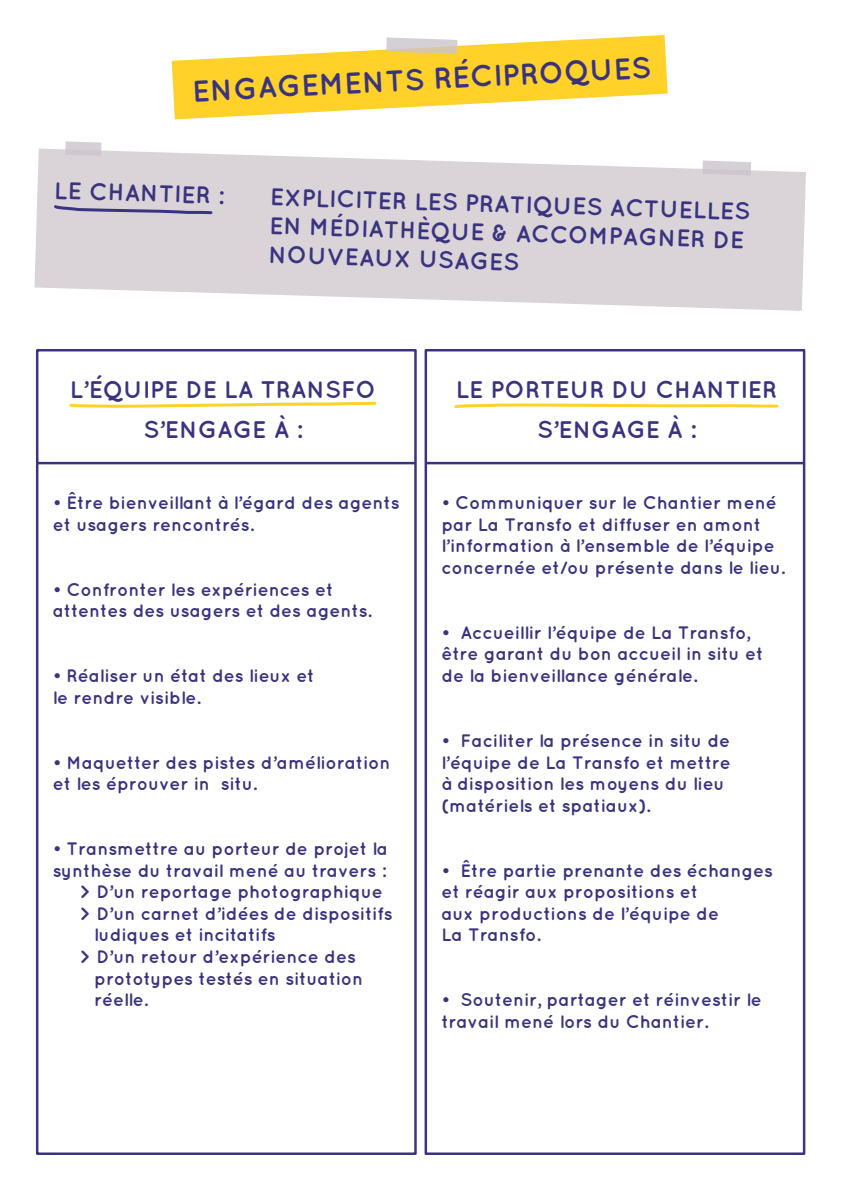
<style>
.page{position:relative;width:842px;height:1191px;background:#fff}
.page>*{position:absolute;margin:0;border:0;box-sizing:border-box;transform-origin:0 0}
.t1{font:700 30px "Quicksand";color:#3a3480}
.t2{font:700 24px/40px "Quicksand";color:#3a3480}
.t3{font:700 18px/21.6px "Quicksand";color:#3a3480}
</style>
<div class="page">
<svg style="left:34px;top:149px;width:772px;height:162px;background:#dfdade"></svg>
<svg style="left:172px;top:35px;width:496px;height:84px;fill:#ffd129"></svg>
<div style="left:36px;top:349px;width:381px;height:806px;border:2px solid #3a3480"></div>
<div style="left:425px;top:349px;width:380px;height:806px;border:2px solid #3a3480"></div>
<hr style="left:38px;top:462px;width:376px;height:2px;background:#3a3480">
<hr style="left:427px;top:462px;width:376px;height:2px;background:#3a3480">
<svg style="left:386px;top:37px;width:71px;height:17px"></svg>
<svg style="left:65px;top:141px;width:36px;height:15px"></svg>
<svg style="left:702px;top:160px;width:49px;height:15px"></svg>
<svg style="left:51px;top:202px;width:163px;height:14px;background:#b8b2c6"></svg>
<svg style="left:69px;top:401px;width:308px;height:7px"></svg>
<svg style="left:454px;top:403px;width:325px;height:6px"></svg>
<svg style="left:417px;top:192px;width:40px;height:19px"></svg>
<svg style="left:264px;top:216px;width:19px;height:18px"></svg>
<h1 class="t1" style="left:191px;top:73px;width:442px;rotate:-3deg">Engagements Réc ipr oques</h1>
<h2 class="t2" style="left:55px;top:169px;width:171px;rotate:2deg">LE CHANTIER :</h2>
<h2 class="t2" style="left:271px;top:176px;width:108px;rotate:2deg">Expl ic iter</h2>
<h2 class="t2" style="left:466px;top:182px;width:30px;rotate:2deg">prat</h2>
<h2 class="t2" style="left:526px;top:184px;width:101px;rotate:2deg">iques act</h2>
<h2 class="t2" style="left:660px;top:188px;width:36px;rotate:2deg">uelles</h2>
<h2 class="t2" style="left:270px;top:209px;width:477px;line-height:29.3px;text-indent:14px;rotate:2deg">n médiat hèque &amp; Acc ompagner de nouvea ux usa ges</h2>
<h2 class="t2" style="left:70px;top:369px;width:308px;text-align:center">L’équipe de la Transfo s’engage à :</h2>
<h2 class="t2" style="left:537px;top:369px;width:225px;text-indent:-81px">LE PORTEU R du Chantier s’engage à :</h2>
<p class="t3" style="left:53px;top:491px;width:348px">• Être bienveillant à l’égard des agents et usagers rencontrés.</p>
<p class="t3" style="left:53px;top:578px;width:320px">• Confronter les expériences et attentes des usagers et des agents.</p>
<p class="t3" style="left:53px;top:664px;width:263px">• Réaliser un état des lieux et le rendre visible.</p>
<p class="t3" style="left:53px;top:751px;width:339px">• Maquetter des pistes d’amélioration et les éprouver in situ.</p>
<p class="t3" style="left:53px;top:837px;width:337px">• Transmettre au porteur de projet la</p>
<p class="t3" style="left:53px;top:859px;width:335px">synthèse du travail mené au travers :</p>
<p class="t3" style="left:80px;top:880px;width:304px">&gt; D’un reportage photographique</p>
<p class="t3" style="left:80px;top:902px;width:314px">&gt; D’un carnet d’idées de dispositifs</p>
<p class="t3" style="left:94px;top:923px;width:183px">ludiques et incitatifs</p>
<p class="t3" style="left:80px;top:945px;width:278px">&gt; D’un retour d’expérience des</p>
<p class="t3" style="left:94px;top:967px;width:271px">prototypes testés en situation</p>
<p class="t3" style="left:94px;top:988px;width:55px">réelle.</p>
<p class="t3" style="left:441px;top:491px;width:345px">• Communiquer sur le Chantier mené par La Transfo et diffuser en amont l’information à l’ensemble de l’équipe concernée et/ou présente dans le lieu.</p>
<p class="t3" style="left:441px;top:621px;width:323px">• Accueillir l’équipe de La Transfo, être garant du bon accueil in situ et de la bienveillance générale.</p>
<p class="t3" style="left:441px;top:729px;width:291px">• Faciliter la présence in situ de l’équipe de La Transfo et mettre à disposition les moyens du lieu (matériels et spatiaux).</p>
<p class="t3" style="left:441px;top:859px;width:333px">• Être partie prenante des échanges et réagir aux propositions et<br>aux productions de l’équipe de<br>La Transfo.</p>
<p class="t3" style="left:441px;top:988px;width:322px">• Soutenir, partager et réinvestir le travail mené lors du Chantier.</p>
</div>
